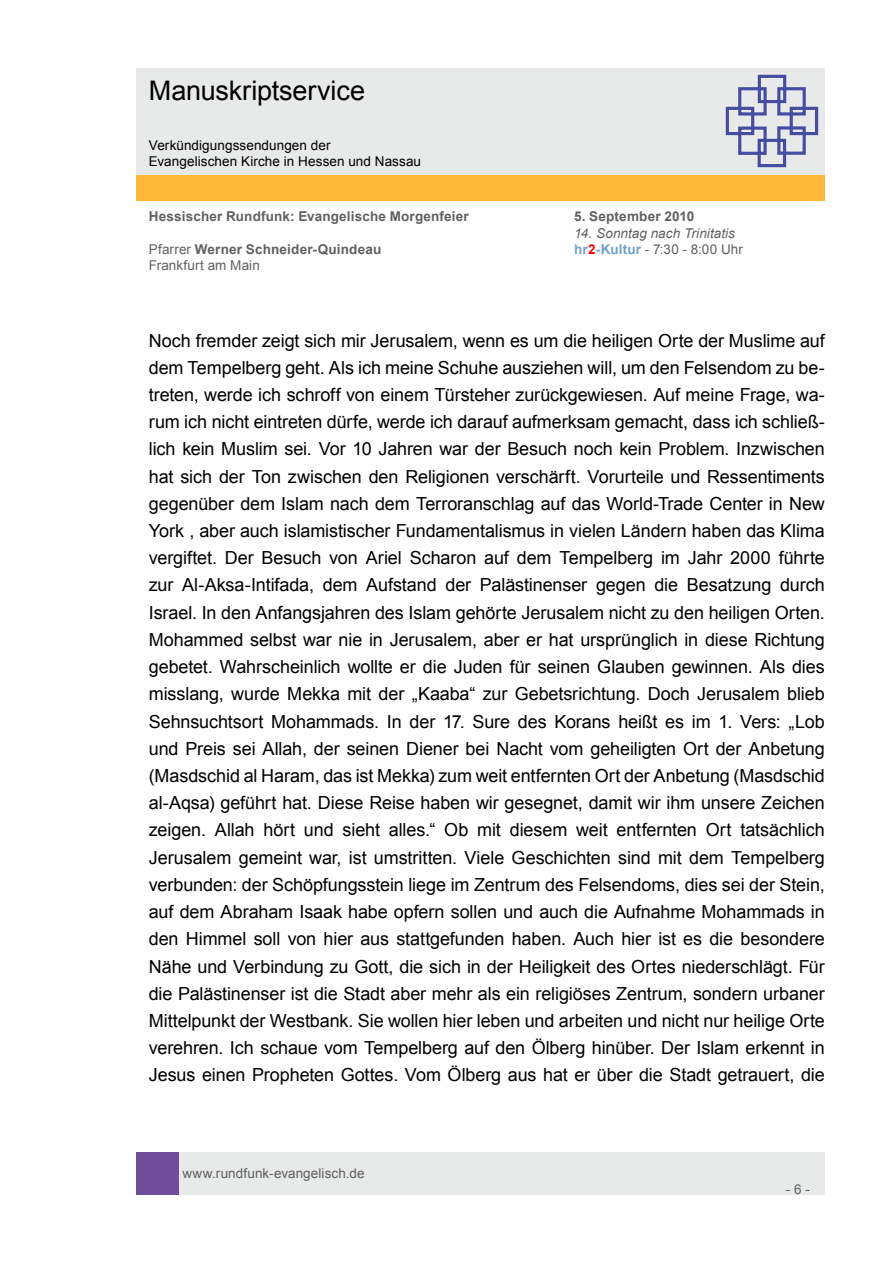
<style>
.page{position:relative;width:893px;height:1263px;background:#fff}
.page>*{position:absolute;margin:0;border:0;box-sizing:border-box;transform-origin:0 0}
.t1{font:27px "Arial";letter-spacing:-.005em;color:#000}
.t2{font:18px/27.2px "Arial";letter-spacing:-.005em;color:#000;text-align:justify}
.t3{font:700 13.5px "Arial";letter-spacing:.015em;color:#606060}
.t4{font:13.5px "Arial";letter-spacing:.005em;color:#606060}
.t5{font:13.5px/16.2px "Arial";letter-spacing:.005em;color:#000}
.t6{font:italic 13.5px "Arial";letter-spacing:.005em;color:#606060}
.s1{font-weight:400}
.s2{font-weight:700;color:#71a0cc}
.s3{font-weight:700;color:#f00}
</style>
<div class="page">
<div style="left:179px;top:1152px;width:646px;height:43px;background:#e8e9e9"></div>
<div style="left:136px;top:1152px;width:43px;height:43px;background:#704c9c"></div>
<div style="left:136px;top:175px;width:689px;height:26px;background:#ffb93a"></div>
<div style="left:136px;top:68px;width:689px;height:106px;background:#e8e9e9"></div>
<svg style="left:725px;top:74px;width:94px;height:94px"></svg>
<h1 class="t1" style="left:149px;top:73px;width:218px">Manuskriptservice</h1>
<p class="t5" style="left:149px;top:137px;width:274px">Verkündigungssendungen der<br>Evangelischen Kirche in Hessen und Nassau</p>
<p class="t3" style="left:149px;top:208px;width:322px">Hessischer Rundfunk: Evangelische Morgenfeier</p>
<p class="t3" style="left:574px;top:208px;width:122px">5. September 2010</p>
<p class="t6" style="left:574px;top:224px;width:162px">14. Sonntag nach Trinitatis</p>
<p class="t3" style="left:149px;top:240px;width:234px"><span class="s1">Pfarrer</span> Werner Schneider-Quindeau</p>
<p class="t4" style="left:574px;top:240px;width:170px"><span class="s2">hr</span><span class="s3">2</span><span class="s2">-Kultur</span> - 7:30 - 8:00 Uhr</p>
<p class="t4" style="left:149px;top:256px;width:113px">Frankfurt am Main</p>
<p class="t2" style="left:149px;top:327px;width:678px">Noch fremder zeigt sich mir Jerusalem, wenn es um die heiligen Orte der Muslime auf dem Tempelberg geht. Als ich meine Schuhe ausziehen will, um den Felsendom zu be&shy;treten, werde ich schroff von einem Türsteher zurückgewiesen. Auf meine Frage, wa&shy;rum ich nicht eintreten dürfe, werde ich darauf aufmerksam gemacht, dass ich schließ&shy;lich kein Muslim sei. Vor 10 Jahren war der Besuch noch kein Problem. Inzwischen hat sich der Ton zwischen den Religionen verschärft. Vorurteile und Ressentiments gegenüber dem Islam nach dem Terroranschlag auf das World-Trade Center in New York , aber auch islamistischer Fundamentalismus in vielen Ländern haben das Klima vergiftet. Der Besuch von Ariel Scharon auf dem Tempelberg im Jahr 2000 führte zur Al-Aksa-Intifada, dem Aufstand der Palästinenser gegen die Besatzung durch Israel. In den Anfangsjahren des Islam gehörte Jerusalem nicht zu den heiligen Orten.<br>Mohammed selbst war nie in Jerusalem, aber er hat ursprünglich in diese Richtung gebetet. Wahrscheinlich wollte er die Juden für seinen Glauben gewinnen. Als dies misslang, wurde Mekka mit der „Kaaba“ zur Gebetsrichtung. Doch Jerusalem blieb Sehnsuchtsort Mohammads. In der 17. Sure des Korans heißt es im 1. Vers: „Lob und Preis sei Allah, der seinen Diener bei Nacht vom geheiligten Ort der Anbetung (Masdschid al Haram, das ist Mekka) zum weit entfernten Ort der Anbetung (Masdschid al-Aqsa) geführt hat. Diese Reise haben wir gesegnet, damit wir ihm unsere Zeichen zeigen. Allah hört und sieht alles.“ Ob mit diesem weit entfernten Ort tatsächlich Jerusalem gemeint war, ist umstritten. Viele Geschichten sind mit dem Tempelberg verbunden: der Schöpfungsstein liege im Zentrum des Felsendoms, dies sei der Stein, auf dem Abraham Isaak habe opfern sollen und auch die Aufnahme Mohammads in den Himmel soll von hier aus stattgefunden haben. Auch hier ist es die besondere Nähe und Verbindung zu Gott, die sich in der Heiligkeit des Ortes niederschlägt. Für die Palästinenser ist die Stadt aber mehr als ein religiöses Zentrum, sondern urbaner Mittelpunkt der Westbank. Sie wollen hier leben und arbeiten und nicht nur heilige Orte verehren. Ich schaue vom Tempelberg auf den Ölberg hinüber. Der Islam erkennt in Jesus einen Propheten Gottes. Vom Ölberg aus hat er über die Stadt getrauert, die</p>
<p class="t4" style="left:182px;top:1164px;width:184px">www.rundfunk-evangelisch.de</p>
<p class="t4" style="left:786px;top:1180px;width:26px">- 6 -</p>
</div>
